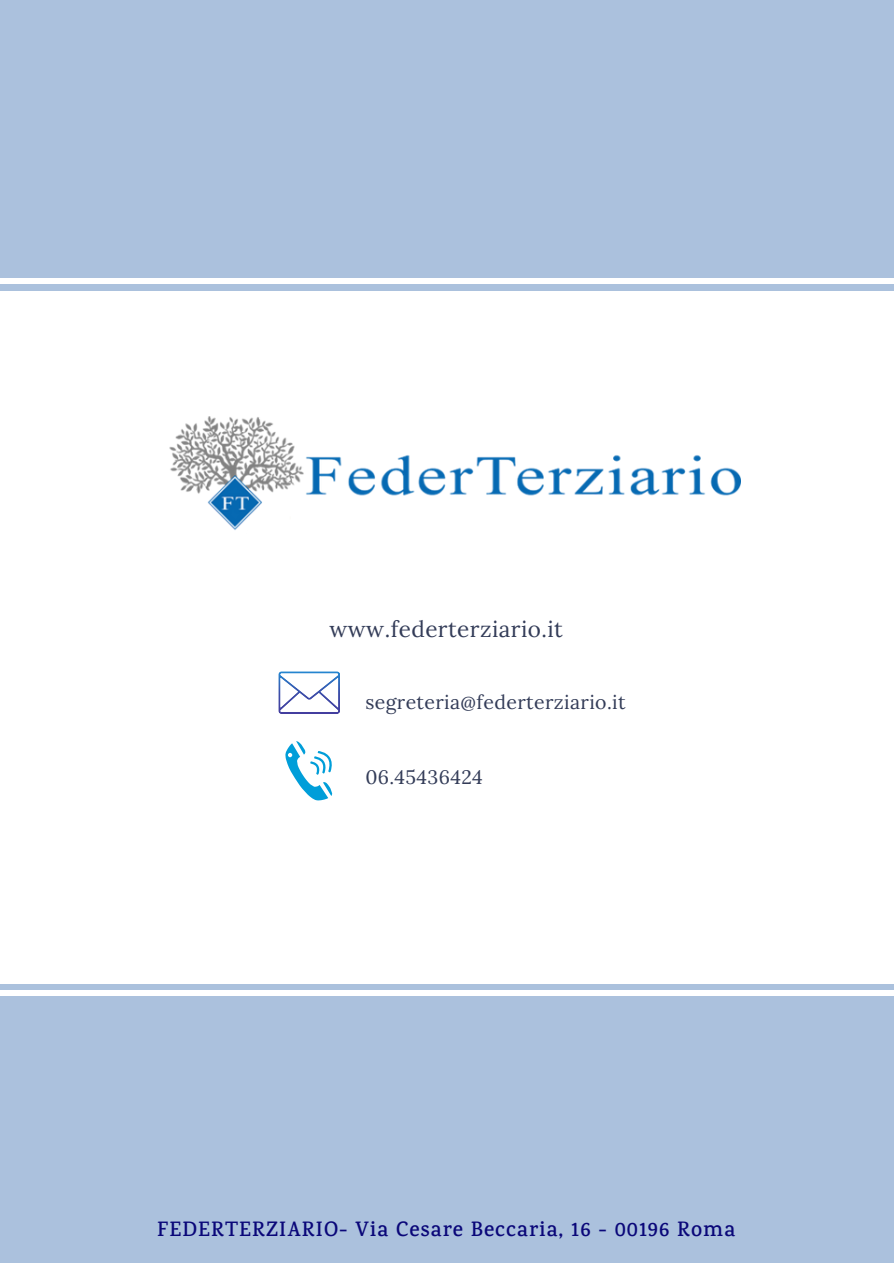
<style>
.page{position:relative;width:894px;height:1264px;background:#fff}
.page>*{position:absolute;margin:0;border:0;box-sizing:border-box;transform-origin:0 0}
.t1{font:22.5px "Lora";letter-spacing:.02em;color:#333c58}
.t2{font:600 21.15px "Karma";letter-spacing:.05em;color:#0a0779}
.t3{font:19.5px "Lora";letter-spacing:.02em;color:#333c58}
</style>
<div class="page">
<div style="left:0;top:0;width:892px;height:278px;background:#abc1dd"></div>
<div style="left:0;top:285px;width:892px;height:5px;background:#abc1dd"></div>
<img style="left:169px;top:416px;width:571px;height:114px">
<div style="left:0;top:996px;width:892px;height:266px;background:#abc1dd"></div>
<div style="left:0;top:984px;width:892px;height:6px;background:#abc1dd"></div>
<svg style="left:278px;top:671px;width:62px;height:43px"></svg>
<svg style="left:285px;top:741px;width:47px;height:59px"></svg>
<h2 class="t1" style="left:329px;top:614px;width:235px">www.federterziario.it</h2>
<p class="t3" style="left:365px;top:689px;width:262px">segreteria@federterziario.it</p>
<p class="t3" style="left:365px;top:764px;width:119px">06.45436424</p>
<p class="t2" style="left:157px;top:1216px;width:579px">FEDERTERZIARIO- Via Cesare Beccaria, 16 - 00196 Roma</p>
</div>
